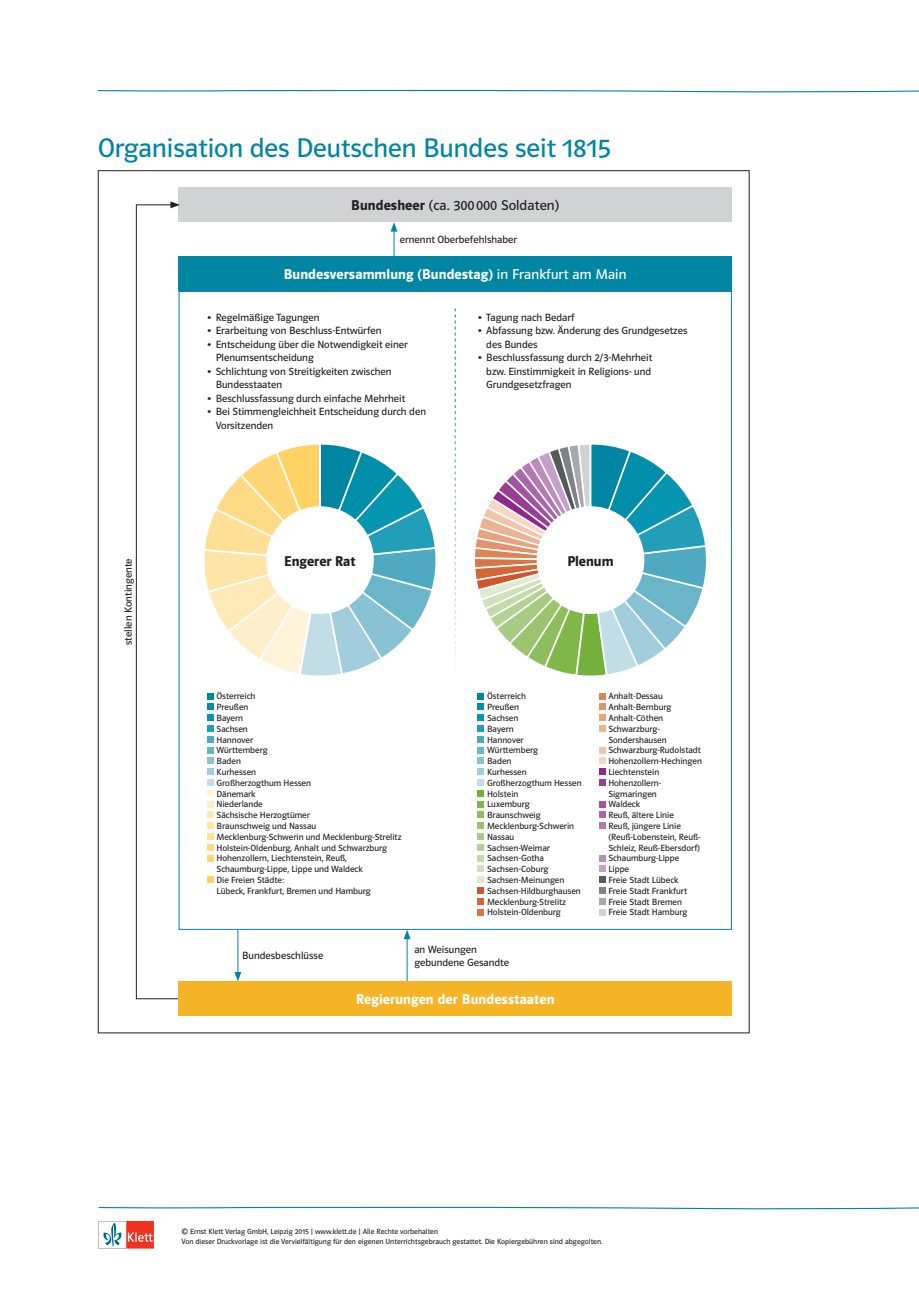
<style>
.page{position:relative;width:919px;height:1289px;background:#fff}
.page>*{position:absolute;margin:0;border:0;box-sizing:border-box;transform-origin:0 0}
.t1{font:27px "Polo ST11 K Buch";color:#0085a3}
.t2{font:14.25px "Polo ST11 K Hfett";letter-spacing:.005em;color:#fff}
.t3{font:14.25px "Polo ST11 K Buch";letter-spacing:.005em;color:#231f20}
.t4{font:14.25px "Polo ST11 K Hfett";color:#231f20}
.t5{font:10.5px/13.5px "Polo ST11 K Buch";color:#231f20}
.t6{font:9px/10.8px "Polo ST11 K Buch";color:#231f20}
.t7{font:7.5px/10.1px "Polo ST11 K Buch";color:#231f20}
.s1{font-family:"Polo ST11 K Hfett"}
.s2{font-family:"Polo ST11 K Buch"}
</style>
<div class="page">
<svg style="left:97px;top:89px;width:821px;height:4px"></svg>
<svg style="left:99px;top:1220px;width:55px;height:28px"></svg>
<svg style="left:98px;top:1206px;width:820px;height:4px"></svg>
<svg style="left:204px;top:444px;width:232px;height:232px"></svg>
<svg style="left:475px;top:444px;width:231px;height:232px"></svg>
<svg style="left:207px;top:693px;width:6px;height:6px"></svg>
<div style="left:207px;top:703px;width:6px;height:7px;background:#008eaa"></div>
<div style="left:207px;top:714px;width:6px;height:7px;background:#0696b2"></div>
<svg style="left:207px;top:725px;width:6px;height:28px"></svg>
<div style="left:207px;top:757px;width:6px;height:7px;background:#88c2d4"></div>
<div style="left:207px;top:768px;width:6px;height:7px;background:#a2cddc"></div>
<svg style="left:207px;top:779px;width:6px;height:28px"></svg>
<div style="left:207px;top:811px;width:6px;height:7px;background:#fee9b7"></div>
<div style="left:207px;top:822px;width:6px;height:7px;background:#ffe4a7"></div>
<svg style="left:207px;top:833px;width:6px;height:28px"></svg>
<div style="left:207px;top:876px;width:6px;height:7px;background:#fed264"></div>
<div style="left:477px;top:693px;width:7px;height:6px;background:#0085a3"></div>
<div style="left:477px;top:703px;width:7px;height:7px;background:#008eaa"></div>
<div style="left:477px;top:714px;width:7px;height:7px;background:#0696b2"></div>
<div style="left:477px;top:725px;width:7px;height:6px;background:#229eb8"></div>
<div style="left:477px;top:736px;width:7px;height:6px;background:#4fa9c0"></div>
<div style="left:477px;top:747px;width:7px;height:6px;background:#6bb5c9"></div>
<div style="left:477px;top:757px;width:7px;height:7px;background:#88c2d4"></div>
<div style="left:477px;top:768px;width:7px;height:7px;background:#a2cddc"></div>
<div style="left:477px;top:779px;width:7px;height:6px;background:#c1dee7"></div>
<div style="left:477px;top:790px;width:7px;height:6px;background:#73b13b"></div>
<div style="left:477px;top:801px;width:7px;height:6px;background:#80b749"></div>
<div style="left:477px;top:811px;width:7px;height:7px;background:#8cbe5d"></div>
<div style="left:477px;top:822px;width:7px;height:7px;background:#9bc46f"></div>
<div style="left:477px;top:833px;width:7px;height:6px;background:#a8cb83"></div>
<div style="left:477px;top:844px;width:7px;height:6px;background:#b4d294"></div>
<div style="left:477px;top:855px;width:7px;height:6px;background:#c3dba8"></div>
<div style="left:477px;top:865px;width:7px;height:7px;background:#d0e2bb"></div>
<div style="left:477px;top:876px;width:7px;height:7px;background:#deebd1"></div>
<div style="left:477px;top:887px;width:7px;height:6px;background:#d1542a"></div>
<div style="left:477px;top:898px;width:7px;height:6px;background:#d56636"></div>
<div style="left:477px;top:909px;width:7px;height:6px;background:#d97547"></div>
<svg style="left:599px;top:693px;width:6px;height:6px"></svg>
<div style="left:599px;top:703px;width:6px;height:7px;background:#e3936c"></div>
<div style="left:599px;top:714px;width:6px;height:7px;background:#e6a37e"></div>
<svg style="left:599px;top:725px;width:6px;height:6px"></svg>
<svg style="left:599px;top:747px;width:6px;height:6px"></svg>
<div style="left:599px;top:757px;width:6px;height:7px;background:#f5d7c4"></div>
<div style="left:599px;top:768px;width:6px;height:7px;background:#90268f"></div>
<svg style="left:599px;top:779px;width:6px;height:6px"></svg>
<svg style="left:599px;top:801px;width:6px;height:6px"></svg>
<div style="left:599px;top:811px;width:6px;height:7px;background:#a966aa"></div>
<div style="left:599px;top:822px;width:6px;height:7px;background:#b279b4"></div>
<svg style="left:599px;top:855px;width:6px;height:6px"></svg>
<div style="left:599px;top:865px;width:6px;height:7px;background:#c7a0c9"></div>
<div style="left:599px;top:876px;width:6px;height:7px;background:#57585a"></div>
<svg style="left:599px;top:887px;width:6px;height:28px"></svg>
<div style="left:179px;top:257px;width:552px;height:34px;background:#0085a3"></div>
<div style="left:179px;top:188px;width:552px;height:34px;background:#d1d2d4"></div>
<hr style="left:237px;top:929px;width:1px;height:45px;background:#0085a3">
<svg style="left:234px;top:972px;width:7px;height:9px"></svg>
<hr style="left:406px;top:936px;width:1px;height:45px;background:#0085a3">
<svg style="left:403px;top:929px;width:7px;height:10px"></svg>
<svg style="left:390px;top:222px;width:7px;height:35px"></svg>
<svg style="left:136px;top:201px;width:50px;height:798px"></svg>
<div style="left:179px;top:981px;width:552px;height:35px;background:#f4b426"></div>
<svg style="left:455px;top:308px;width:1px;height:359px"></svg>
<h1 class="t1" style="left:98px;top:133px;width:514px">Organisation des Deutschen Bundes seit 1815</h1>
<h2 class="t3" style="left:351px;top:197px;width:209px"><span class="s1">Bundesheer</span> (ca. 300 000 Soldaten)</h2>
<p class="t5" style="left:400px;top:233px;width:119px">ernennt Oberbefehlshaber</p>
<h2 class="t2" style="left:284px;top:266px;width:344px">Bundesversammlung (Bundestag) <span class="s2">in Frankfurt am Main</span></h2>
<p class="t5" style="left:122px;top:645px;width:88px;rotate:-90deg">stellen Kontingente</p>
<p class="t5" style="left:207px;top:310px;width:114px">• Regelmäßige Tagungen</p>
<p class="t5" style="left:207px;top:324px;width:176px">• Erarbeitung von Beschluss-Entwürfen</p>
<p class="t5" style="left:216px;top:337px;width:193px;text-indent:-9px">• Entscheidung über die Notwendigkeit einer<br>Plenumsentscheidung</p>
<p class="t5" style="left:216px;top:364px;width:177px;text-indent:-9px">• Schlichtung von Streitigkeiten zwischen<br>Bundesstaaten</p>
<p class="t5" style="left:207px;top:391px;width:200px">• Beschlussfassung durch einfache Mehrheit</p>
<p class="t5" style="left:216px;top:405px;width:212px;text-indent:-9px">• Bei Stimmengleichheit Entscheidung durch den<br>Vorsitzenden</p>
<h2 class="t4" style="left:284px;top:552px;width:73px">Engerer Rat</h2>
<p class="t5" style="left:477px;top:310px;width:98px">• Tagung nach Bedarf</p>
<p class="t5" style="left:486px;top:324px;width:203px;text-indent:-9px">• Abfassung bzw. Änderung des Grundgesetzes des Bundes</p>
<p class="t5" style="left:486px;top:351px;width:168px;text-align:justify;text-indent:-9px">• Beschlussfassung durch 2/3-Mehrheit bzw. Einstimmigkeit in Religions- und Grundgesetzfragen</p>
<h2 class="t4" style="left:567px;top:552px;width:48px">Plenum</h2>
<p class="t6" style="left:216px;top:691px;width:186px">Österreich<br>Preußen<br>Bayern<br>Sachsen<br>Hannover<br>Württemberg<br>Baden<br>Kurhessen<br>Großherzogthum Hessen<br>Dänemark<br>Niederlande<br>Sächsische Herzogtümer<br>Braunschweig und Nassau<br>Mecklenburg-Schwerin und Mecklenburg-Strelitz<br>Holstein-Oldenburg, Anhalt und Schwarzburg<br>Hohenzollern, Liechtenstein, Reuß,<br>Schaumburg-Lippe, Lippe und Waldeck<br>Die Freien Städte:<br>Lübeck, Frankfurt, Bremen und Hamburg</p>
<p class="t6" style="left:487px;top:691px;width:96px">Österreich<br>Preußen<br>Sachsen<br>Bayern<br>Hannover<br>Württemberg<br>Baden<br>Kurhessen<br>Großherzogthum Hessen<br>Holstein<br>Luxemburg<br>Braunschweig<br>Mecklenburg-Schwerin<br>Nassau<br>Sachsen-Weimar<br>Sachsen-Gotha<br>Sachsen-Coburg<br>Sachsen-Meinungen<br>Sachsen-Hildburghausen<br>Mecklenburg-Strelitz<br>Holstein-Oldenburg</p>
<p class="t6" style="left:608px;top:691px;width:95px">Anhalt-Dessau<br>Anhalt-Bernburg<br>Anhalt-Cöthen<br>Schwarzburg-<br>Sondershausen<br>Schwarzburg-Rudolstadt<br>Hohenzollern-Hechingen<br>Liechtenstein<br>Hohenzollern-<br>Sigmaringen<br>Waldeck<br>Reuß, ältere Linie<br>Reuß, jüngere Linie (Reuß-Lobenstein, Reuß-<br>Schleiz, Reuß-Ebersdorf)<br>Schaumburg-Lippe<br>Lippe<br>Freie Stadt Lübeck<br>Freie Stadt Frankfurt<br>Freie Stadt Bremen<br>Freie Stadt Hamburg</p>
<p class="t5" style="left:242px;top:949px;width:83px">Bundesbeschlüsse</p>
<p class="t5" style="left:414px;top:943px;width:96px;line-height:12.6px">an Weisungen gebundene Gesandte</p>
<h2 class="t2" style="left:356px;top:990px;width:200px">Regierungen der Bundesstaaten</h2>
<p class="t7" style="left:181px;top:1226px;width:422px">© Ernst Klett Verlag GmbH, Leipzig 2015 | www.klett.de | Alle Rechte vorbehalten<br>Von dieser Druckvorlage ist die Vervielfältigung für den eigenen Unterrichtsgebrauch gestattet. Die Kopiergebühren sind abgegolten.</p>
</div>
